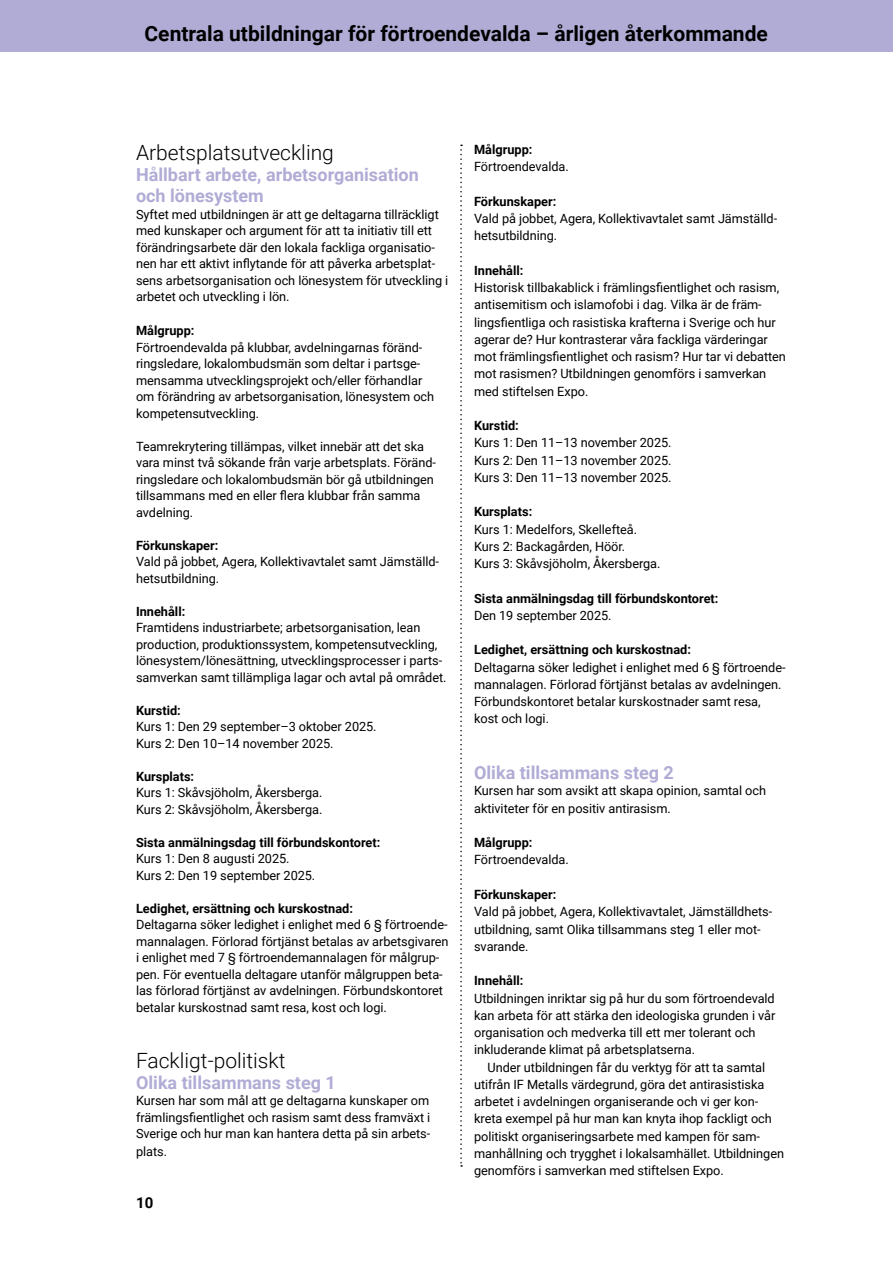
<style>
.page{position:relative;width:893px;height:1263px;background:#fff}
.page>*{position:absolute;margin:0;border:0;box-sizing:border-box;transform-origin:0 0}
.t1{font:700 21px "Roboto";color:#000}
.t2{font:300 21px "Roboto";color:#000}
.t3{font:700 18px/21px "Roboto";color:#b0acd5}
.t4{font:700 15px "Roboto";color:#000}
.t5{font:12.75px/17.2px "Roboto";letter-spacing:-.005em;color:#000}
.t6{font:700 12.75px "Roboto";color:#000}
</style>
<div class="page">
<div style="left:0;top:0;width:893px;height:52px;background:#b0acd5"></div>
<svg style="left:460px;top:145px;width:2px;height:1022px"></svg>
<h1 class="t1" style="left:145px;top:19px;width:625px">Centrala utbildningar för förtroendevalda – årligen återkommande</h1>
<h1 class="t2" style="left:136px;top:138px;width:199px">Arbetsplatsutveckling</h1>
<h2 class="t3" style="left:136px;top:164px;width:284px">Hållbart arbete, arbetsorganisation och lönesystem</h2>
<p class="t5" style="left:136px;top:206px;width:314px;line-height:16.5px">Syftet med utbildningen är att ge deltagarna tillräckligt med kunskaper och argument för att ta initiativ till ett förändringsarbete där den lokala fackliga organisatio&shy;nen har ett aktivt inflytande för att påverka arbetsplat&shy;sens arbetsorganisation och lönesystem för utveckling i arbetet och utveckling i lön.</p>
<p class="t6" style="left:136px;top:322px;width:60px">Målgrupp:</p>
<p class="t5" style="left:136px;top:338px;width:300px;line-height:16.5px">Förtroendevalda på klubbar, avdelningarnas föränd&shy;ringsledare, lokalombudsmän som deltar i partsge&shy;mensamma utvecklingsprojekt och/eller förhandlar om förändring av arbetsorganisation, lönesystem och kompetensutveckling.</p>
<p class="t5" style="left:136px;top:437px;width:301px;line-height:16.5px">Teamrekrytering tillämpas, vilket innebär att det ska vara minst två sökande från varje arbetsplats. Föränd&shy;ringsledare och lokalombudsmän bör gå utbildningen tillsammans med en eller flera klubbar från samma avdelning.</p>
<p class="t6" style="left:136px;top:536px;width:84px">Förkunskaper:</p>
<p class="t5" style="left:136px;top:553px;width:305px;line-height:16.5px">Vald på jobbet, Agera, Kollektivavtalet samt Jämställd&shy;hetsutbildning.</p>
<p class="t6" style="left:136px;top:602px;width:51px">Innehåll:</p>
<p class="t5" style="left:136px;top:619px;width:312px;line-height:16.5px">Framtidens industriarbete; arbetsorganisation, lean production, produktionssystem, kompetensutveckling, lönesystem/lönesättning, utvecklingsprocesser i parts&shy;samverkan samt tillämpliga lagar och avtal på området.</p>
<p class="t6" style="left:136px;top:701px;width:46px">Kurstid:</p>
<p class="t5" style="left:136px;top:718px;width:242px;line-height:16.5px">Kurs 1: Den 29 september–3 oktober 2025.<br>Kurs 2: Den 10–14 november 2025.</p>
<p class="t6" style="left:136px;top:767px;width:60px">Kursplats:</p>
<p class="t5" style="left:136px;top:784px;width:188px;line-height:16.5px">Kurs 1: Skåvsjöholm, Åkersberga.<br>Kurs 2: Skåvsjöholm, Åkersberga.</p>
<p class="t6" style="left:136px;top:833px;width:246px">Sista anmälningsdag till förbundskontoret:</p>
<p class="t5" style="left:136px;top:850px;width:181px;line-height:16.5px">Kurs 1: Den 8 augusti 2025.<br>Kurs 2: Den 19 september 2025.</p>
<p class="t6" style="left:136px;top:899px;width:218px">Ledighet, ersättning och kurskostnad:</p>
<p class="t5" style="left:136px;top:916px;width:314px;line-height:16.6px">Deltagarna söker ledighet i enlighet med 6 § förtroende&shy;mannalagen. Förlorad förtjänst betalas av arbetsgivaren i enlighet med 7 § förtroendemannalagen för målgrup&shy;pen. För eventuella deltagare utanför målgruppen beta&shy;las förlorad förtjänst av avdelningen. Förbundskontoret betalar kurskostnad samt resa, kost och logi.</p>
<h1 class="t2" style="left:136px;top:1046px;width:151px">Fackligt-politiskt</h1>
<h2 class="t3" style="left:136px;top:1071px;width:201px">Olika tillsammans steg 1</h2>
<p class="t5" style="left:136px;top:1092px;width:296px;line-height:16.8px;text-align:justify">Kursen har som mål att ge deltagarna kunskaper om främlingsfientlighet och rasism samt dess framväxt i Sverige och hur man kan hantera detta på sin arbets&shy;plats.</p>
<p class="t4" style="left:136px;top:1192px;width:19px">10</p>
<p class="t6" style="left:474px;top:141px;width:60px">Målgrupp:</p>
<p class="t5" style="left:474px;top:158px;width:96px">Förtroendevalda.</p>
<p class="t6" style="left:474px;top:192px;width:84px">Förkunskaper:</p>
<p class="t5" style="left:474px;top:210px;width:305px">Vald på jobbet, Agera, Kollektivavtalet samt Jämställd&shy;hetsutbildning.</p>
<p class="t6" style="left:474px;top:261px;width:51px">Innehåll:</p>
<p class="t5" style="left:474px;top:279px;width:313px">Historisk tillbakablick i främlingsfientlighet och rasism, antisemitism och islamofobi i dag. Vilka är de främ&shy;lingsfientliga och rasistiska krafterna i Sverige och hur agerar de? Hur kontrasterar våra fackliga värderingar mot främlingsfientlighet och rasism? Hur tar vi debatten mot rasismen? Utbildningen genomförs i samverkan med stiftelsen Expo.</p>
<p class="t6" style="left:474px;top:417px;width:46px">Kurstid:</p>
<p class="t5" style="left:474px;top:434px;width:199px;text-align:justify">Kurs 1: Den 11–13 november 2025.<br>Kurs 2: Den 11–13 november 2025.<br>Kurs 3: Den 11–13 november 2025.</p>
<p class="t6" style="left:474px;top:503px;width:60px">Kursplats:</p>
<p class="t5" style="left:474px;top:520px;width:188px">Kurs 1: Medelfors, Skellefteå.<br>Kurs 2: Backagården, Höör.<br>Kurs 3: Skåvsjöholm, Åkersberga.</p>
<p class="t6" style="left:474px;top:589px;width:246px">Sista anmälningsdag till förbundskontoret:</p>
<p class="t5" style="left:474px;top:606px;width:139px">Den 19 september 2025.</p>
<p class="t6" style="left:474px;top:641px;width:218px">Ledighet, ersättning och kurskostnad:</p>
<p class="t5" style="left:474px;top:658px;width:313px">Deltagarna söker ledighet i enlighet med 6 § förtroende&shy;mannalagen. Förlorad förtjänst betalas av avdelningen.<br>Förbundskontoret betalar kurskostnader samt resa, kost och logi.</p>
<h2 class="t3" style="left:474px;top:761px;width:201px">Olika tillsammans steg 2</h2>
<p class="t5" style="left:474px;top:782px;width:293px">Kursen har som avsikt att skapa opinion, samtal och aktiviteter för en positiv antirasism.</p>
<p class="t6" style="left:474px;top:834px;width:60px">Målgrupp:</p>
<p class="t5" style="left:474px;top:851px;width:96px">Förtroendevalda.</p>
<p class="t6" style="left:474px;top:885px;width:84px">Förkunskaper:</p>
<p class="t5" style="left:474px;top:903px;width:300px">Vald på jobbet, Agera, Kollektivavtalet, Jämställdhets&shy;utbildning, samt Olika tillsammans steg 1 eller mot&shy;svarande.</p>
<p class="t6" style="left:474px;top:972px;width:51px">Innehåll:</p>
<p class="t5" style="left:474px;top:989px;width:303px">Utbildningen inriktar sig på hur du som förtroendevald kan arbeta för att stärka den ideologiska grunden i vår organisation och medverka till ett mer tolerant och inkluderande klimat på arbetsplatserna.</p>
<p class="t5" style="left:474px;top:1058px;width:311px;text-indent:14px">Under utbildningen får du verktyg för att ta samtal utifrån IF Metalls värdegrund, göra det antirasistiska arbetet i avdelningen organiserande och vi ger kon&shy;kreta exempel på hur man kan knyta ihop fackligt och politiskt organiseringsarbete med kampen för sam&shy;manhållning och trygghet i lokalsamhället. Utbildningen genomförs i samverkan med stiftelsen Expo.</p>
</div>
